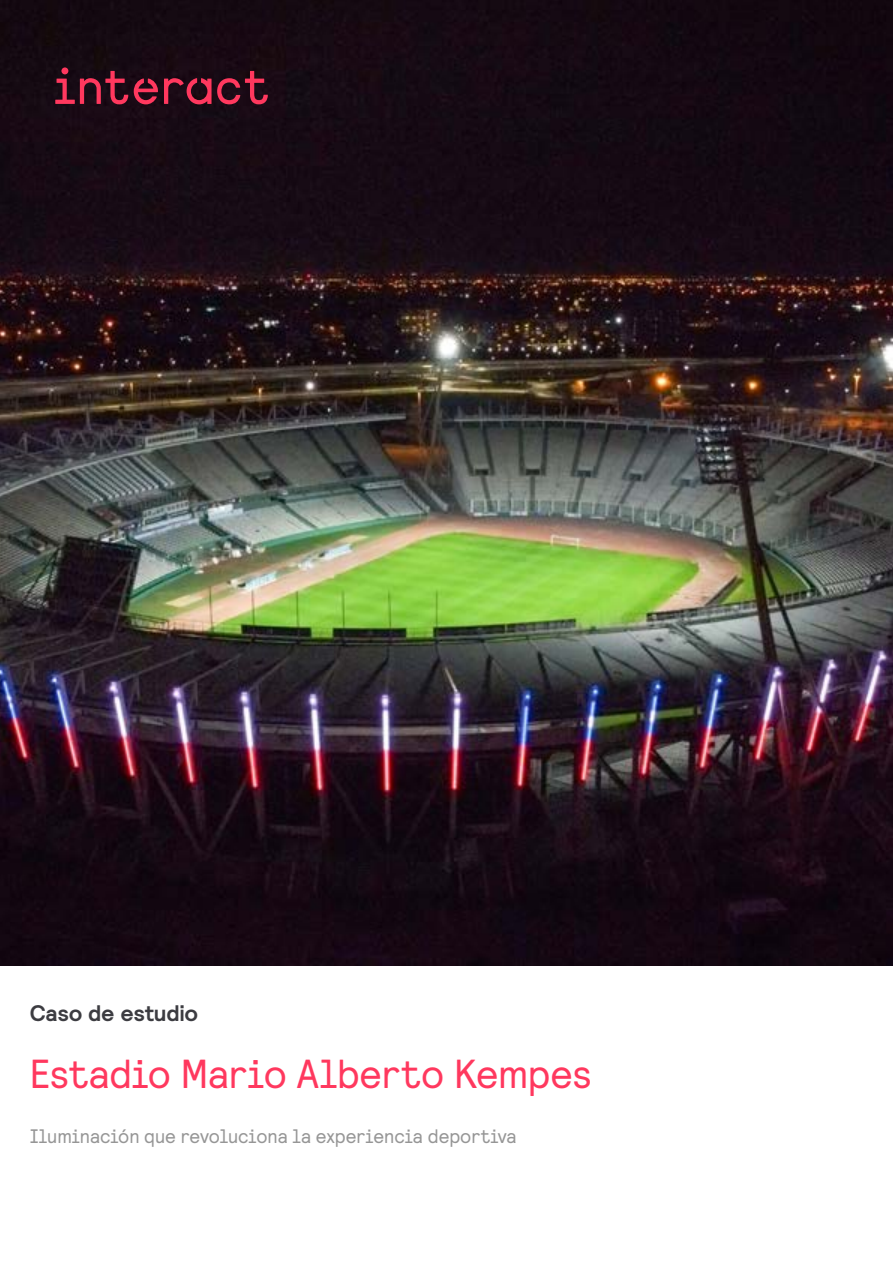
<style>
.page{position:relative;width:893px;height:1263px;background:#fff}
.page>*{position:absolute;margin:0;border:0;box-sizing:border-box;transform-origin:0 0}
.t1{font:40.5px "Relative Faux";letter-spacing:-.005em;color:#ff385e}
.t2{font:700 22.5px "Relative";letter-spacing:-.005em;color:#3c3c41}
.t3{font:19.5px "Relative Faux";letter-spacing:-.005em;color:#969696}
</style>
<div class="page">
<img style="left:0;top:0;width:893px;height:965px">
<svg style="left:55px;top:67px;width:213px;height:37px;background:#541527"></svg>
<p class="t2" style="left:30px;top:998px;width:170px">Caso de estudio</p>
<h1 class="t1" style="left:30px;top:1047px;width:563px">Estadio Mario Alberto Kempes</h1>
<p class="t3" style="left:30px;top:1123px;width:488px">Iluminación que revoluciona la experiencia deportiva</p>
</div>
